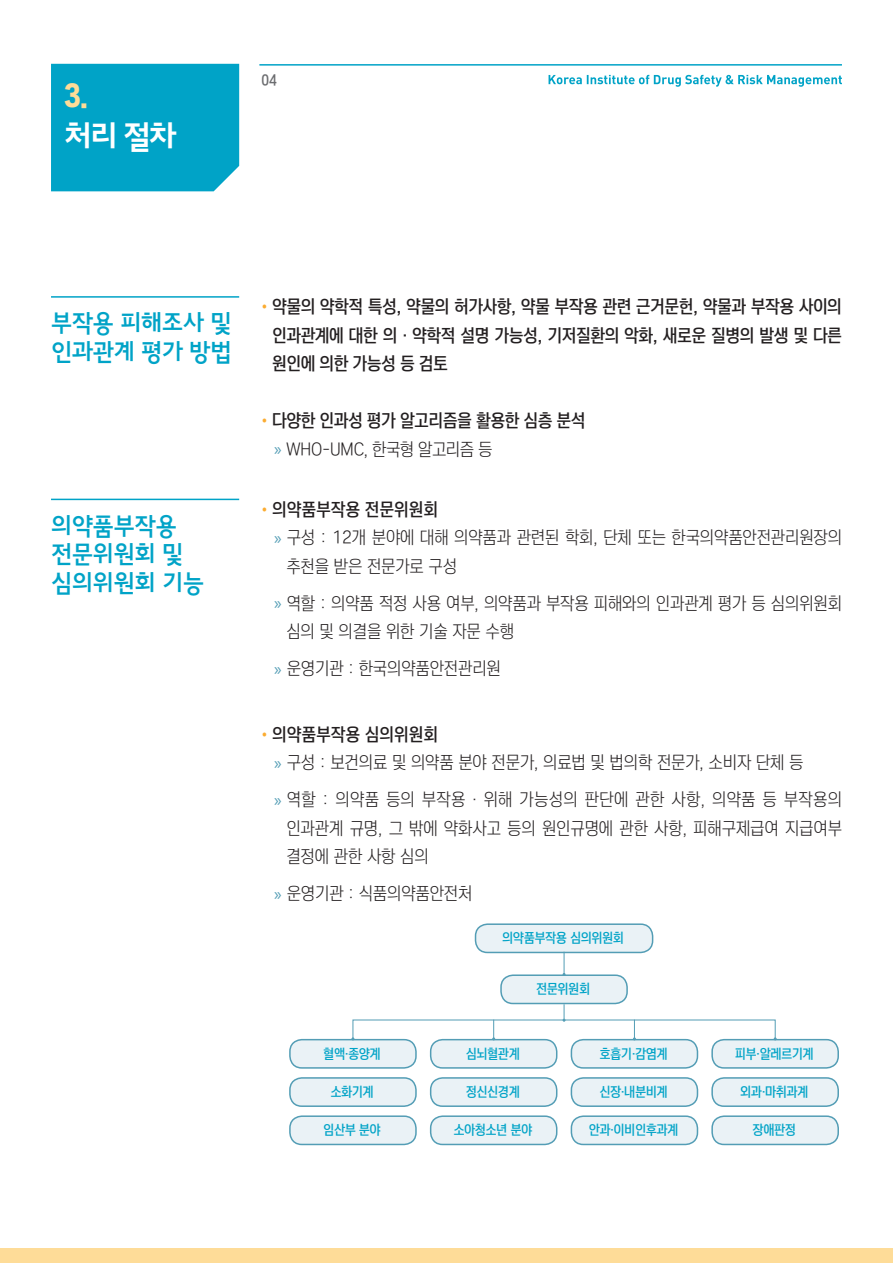
<style>
.page{position:relative;width:893px;height:1263px;background:#fff}
.page>*{position:absolute;margin:0;border:0;box-sizing:border-box;transform-origin:0 0}
.t1{font:31.5px "SD Gothic Neoc f Bd";color:#fff;scale:.95 1}
.t2{font:31.5px "SD Gt Neo Cond h Eb";color:#fedc98}
.t3{font:24px/28.8px "SD Gothic Neoc e Sm";color:#00a3c7;scale:.95 1}
.t4{font:18px/28.5px "SD Gt Neo Cond c Lt";letter-spacing:.02em;color:#231f20}
.t5{font:18px/28.5px "SD Gt Neo Cond f Sb";color:#231f20;text-align:justify}
.t6{font:18px/37px "SD Gt Neo Cond c Lt";letter-spacing:.045em;color:#231f20}
.t7{font:18px "SD Gt Neo Cond f Sb";letter-spacing:.02em;color:#231f20}
.t8{font:18px "SD Gt Neo Cond c Lt";color:#231f20}
.t9{font:15px "SD Gt Neo Cond f Sb";color:#6c6d70;scale:.96 1}
.t10{font:13.5px "SD Gt Neo Cond f Sb";color:#00a3c7}
.s1{font-family:"SD Gt Neo Cond c Lt";color:#fbac31}
.s2{font-family:"Myriad Pro";color:#539db5}
</style>
<div class="page">
<hr style="left:259px;top:64px;width:583px;height:2px;background:#00a3c7">
<svg style="left:549px;top:75px;width:293px;height:12px"></svg>
<div style="left:0;top:1248px;width:893px;height:15px;background:#fedc98"></div>
<div style="left:51px;top:64px;width:188px;height:127px;background:#00a3c7"></div>
<hr style="left:51px;top:296px;width:188px;height:2px;background:#00a3c7">
<hr style="left:51px;top:499px;width:188px;height:1px;background:#00a3c7">
<div style="left:475px;top:924px;width:178px;height:28px;background:#eaf2f6;border-radius:12px"></div>
<div style="left:475px;top:923px;width:178px;height:30px;border:2px solid #539db5;border-radius:12px"></div>
<div style="left:501px;top:975px;width:126px;height:28px;background:#eaf2f6;border-radius:12px"></div>
<div style="left:500px;top:974px;width:128px;height:30px;border:2px solid #539db5;border-radius:12px"></div>
<div style="left:290px;top:1040px;width:126px;height:28px;background:#eaf2f6;border-radius:12px"></div>
<div style="left:289px;top:1039px;width:128px;height:30px;border:2px solid #539db5;border-radius:12px"></div>
<div style="left:431px;top:1040px;width:126px;height:28px;background:#eaf2f6;border-radius:12px"></div>
<div style="left:430px;top:1039px;width:127px;height:30px;border:2px solid #539db5;border-radius:12px"></div>
<div style="left:571px;top:1040px;width:126px;height:28px;background:#eaf2f6;border-radius:12px"></div>
<div style="left:571px;top:1039px;width:127px;height:30px;border:2px solid #539db5;border-radius:12px"></div>
<div style="left:712px;top:1040px;width:126px;height:28px;background:#eaf2f6;border-radius:12px"></div>
<div style="left:711px;top:1039px;width:128px;height:30px;border:2px solid #539db5;border-radius:12px"></div>
<div style="left:290px;top:1078px;width:126px;height:28px;background:#eaf2f6;border-radius:12px"></div>
<div style="left:289px;top:1077px;width:128px;height:30px;border:2px solid #539db5;border-radius:12px"></div>
<div style="left:431px;top:1078px;width:126px;height:28px;background:#eaf2f6;border-radius:12px"></div>
<div style="left:430px;top:1077px;width:127px;height:30px;border:2px solid #539db5;border-radius:12px"></div>
<div style="left:571px;top:1078px;width:126px;height:28px;background:#eaf2f6;border-radius:12px"></div>
<div style="left:571px;top:1077px;width:127px;height:30px;border:2px solid #539db5;border-radius:12px"></div>
<div style="left:712px;top:1078px;width:126px;height:28px;background:#eaf2f6;border-radius:12px"></div>
<div style="left:711px;top:1077px;width:128px;height:30px;border:2px solid #539db5;border-radius:12px"></div>
<div style="left:290px;top:1116px;width:126px;height:28px;background:#eaf2f6;border-radius:12px"></div>
<div style="left:289px;top:1115px;width:128px;height:30px;border:2px solid #539db5;border-radius:12px"></div>
<div style="left:431px;top:1116px;width:126px;height:28px;background:#eaf2f6;border-radius:12px"></div>
<div style="left:430px;top:1115px;width:127px;height:30px;border:2px solid #539db5;border-radius:12px"></div>
<div style="left:571px;top:1116px;width:126px;height:28px;background:#eaf2f6;border-radius:12px"></div>
<div style="left:571px;top:1115px;width:127px;height:30px;border:2px solid #539db5;border-radius:12px"></div>
<div style="left:712px;top:1116px;width:126px;height:28px;background:#eaf2f6;border-radius:12px"></div>
<div style="left:711px;top:1115px;width:128px;height:30px;border:2px solid #539db5;border-radius:12px"></div>
<svg style="left:492px;top:1019px;width:3px;height:21px"></svg>
<svg style="left:563px;top:952px;width:3px;height:24px"></svg>
<svg style="left:563px;top:1004px;width:3px;height:18px"></svg>
<svg style="left:633px;top:1019px;width:3px;height:21px"></svg>
<h1 class="t2" style="left:64px;top:81px;width:26px">3.</h1>
<h1 class="t1" style="left:64px;top:119px;width:120px">처리 절차</h1>
<p class="t9" style="left:261px;top:73px;width:18px">04</p>
<h2 class="t3" style="left:51px;top:309px;width:192px">부작용 피해조사 및 인과관계 평가 방법</h2>
<h2 class="t3" style="left:51px;top:511px;width:163px">의약품부작용 전문위원회 및 심의위원회 기능</h2>
<p class="t5" style="left:272px;top:293px;width:571px;text-indent:-15px"><span class="s1">•</span>약물의 약학적 특성, 약물의 허가사항, 약물 부작용 관련 근거문헌, 약물과 부작용 사이의 인과관계에 대한 의 · 약학적 설명 가능성, 기저질환의 악화, 새로운 질병의 발생 및 다른 원인에 의한 가능성 등 검토</p>
<p class="t5" style="left:257px;top:407px;width:330px"><span class="s1">•</span>다양한 인과성 평가 알고리즘을 활용한 심층 분석</p>
<p class="t8" style="left:274px;top:440px;width:219px"><span class="s2">»</span> WHO-UMC, 한국형 알고리즘 등</p>
<p class="t7" style="left:257px;top:500px;width:182px"><span class="s1">•</span>의약품부작용 전문위원회</p>
<p class="t4" style="left:287px;top:524px;width:557px;text-indent:-12px"><span class="s2">»</span> 구성 : 12개 분야에 대해 의약품과 관련된 학회, 단체 또는 한국의약품안전관리원장의 추천을 받은 전문가로 구성</p>
<p class="t4" style="left:287px;top:589px;width:557px;text-indent:-12px"><span class="s2">»</span> 역할 : 의약품 적정 사용 여부, 의약품과 부작용 피해와의 인과관계 평가 등 심의위원회 심의 및 의결을 위한 기술 자문 수행</p>
<p class="t4" style="left:274px;top:655px;width:228px"><span class="s2">»</span> 운영기관 : 한국의약품안전관리원</p>
<p class="t7" style="left:257px;top:725px;width:182px"><span class="s1">•</span>의약품부작용 심의위원회</p>
<p class="t6" style="left:274px;top:744px;width:569px"><span class="s2">»</span> 구성 : 보건의료 및 의약품 분야 전문가, 의료법 및 법의학 전문가, 소비자 단체 등<br><span class="s2">»</span> 역할 : 의약품 등의 부작용 · 위해 가능성의 판단에 관한 사항, 의약품 등 부작용의</p>
<p class="t4" style="left:287px;top:814px;width:557px">인과관계 규명, 그 밖에 약화사고 등의 원인규명에 관한 사항, 피해구제급여 지급여부 결정에 관한 사항 심의</p>
<p class="t4" style="left:274px;top:880px;width:200px"><span class="s2">»</span> 운영기관 : 식품의약품안전처</p>
<p class="t10" style="left:503px;top:931px;width:123px">의약품부작용 심의위원회</p>
<p class="t10" style="left:536px;top:982px;width:55px">전문위원회</p>
<p class="t10" style="left:324px;top:1047px;width:59px">혈액·종양계</p>
<p class="t10" style="left:466px;top:1047px;width:55px">심뇌혈관계</p>
<p class="t10" style="left:600px;top:1047px;width:69px">호흡기·감염계</p>
<p class="t10" style="left:735px;top:1047px;width:80px">피부·알레르기계</p>
<p class="t10" style="left:331px;top:1085px;width:44px">소화기계</p>
<p class="t10" style="left:466px;top:1085px;width:55px">정신신경계</p>
<p class="t10" style="left:600px;top:1085px;width:69px">신장·내분비계</p>
<p class="t10" style="left:740px;top:1085px;width:69px">외과·마취과계</p>
<p class="t10" style="left:324px;top:1123px;width:59px">임산부 분야</p>
<p class="t10" style="left:454px;top:1123px;width:80px">소아청소년 분야</p>
<p class="t10" style="left:589px;top:1123px;width:91px">안과·이비인후과계</p>
<p class="t10" style="left:753px;top:1123px;width:44px">장애판정</p>
</div>
